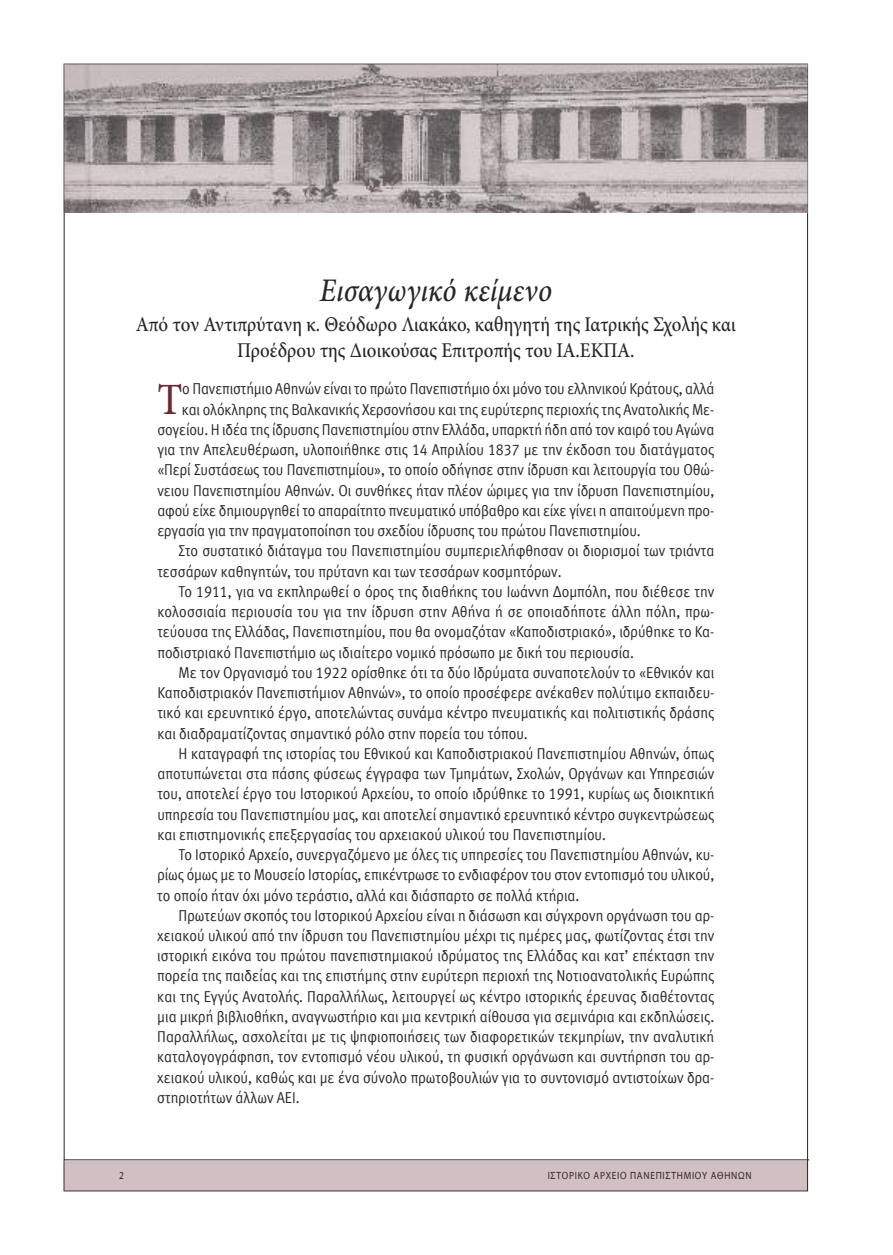
<style>
.page{position:relative;width:893px;height:1255px;background:#fff}
.page>*{position:absolute;margin:0;border:0;box-sizing:border-box;transform-origin:0 0}
.t1{font:500 44.7px "Minion Pro";color:#692b35;scale:.9 1}
.t2{font:italic 500 33px "Minion Pro";color:#272627;scale:.9 1}
.t3{font:500 21px/25.2px "Minion Pro";letter-spacing:-.005em;color:#272627;text-align:center;scale:.9 1}
.t4{font:15.75px "Meta Normal Greek LF";color:#272627;scale:.9 1}
.t5{font:10.5px "Myriad Greek";letter-spacing:.075em;color:#272627;scale:.9 1}
</style>
<div class="page">
<div style="left:64px;top:1161px;width:744px;height:30px;background:#d2bfc2"></div>
<hr style="left:64px;top:1159px;width:745px;height:1px;background:#272627">
<img style="left:64px;top:64px;width:744px;height:149px">
<h2 class="t2" style="left:320px;top:277px;width:260px">Εισαγωγικό κείμενο</h2>
<h3 class="t3" style="left:136px;top:314px;width:668px">από τον αντιπρύτανη κ. θεόδωρο Λιακάκο, καθηγητή της ιατρικής σχολής και προέδρου της διοικούσας Επιτροπής του ια.Εκπα.</h3>
<h1 class="t1" style="left:157px;top:383px;width:29px">τ</h1>
<p class="t4" style="left:182px;top:380px;width:593px">ο Πανεπιστήμιο Αθηνών είναι το πρώτο Πανεπιστήμιο όχι μόνο του ελληνικού Κράτους, αλλά</p>
<p class="t4" style="left:182px;top:400px;width:593px">και ολόκληρης της Βαλκανικής Χερσονήσου και της ευρύτερης περιοχής της Ανατολικής Με-</p>
<p class="t4" style="left:157px;top:420px;width:620px">σογείου. Η ιδέα της ίδρυσης Πανεπιστημίου στην Ελλάδα, υπαρκτή ήδη από τον καιρό του Αγώνα</p>
<p class="t4" style="left:157px;top:441px;width:620px">για την Απελευθέρωση, υλοποιήθηκε στις 14 Απριλίου 1837 με την έκδοση του διατάγματος</p>
<p class="t4" style="left:157px;top:461px;width:620px">«Περί Συστάσεως του Πανεπιστημίου», το οποίο οδήγησε στην ίδρυση και λειτουργία του Οθώ-</p>
<p class="t4" style="left:157px;top:481px;width:620px">νειου Πανεπιστημίου Αθηνών. Οι συνθήκες ήταν πλέον ώριμες για την ίδρυση Πανεπιστημίου,</p>
<p class="t4" style="left:157px;top:501px;width:620px">αφού είχε δημιουργηθεί το απαραίτητο πνευματικό υπόβαθρο και είχε γίνει η απαιτούμενη προ-</p>
<p class="t4" style="left:157px;top:522px;width:539px">εργασία για την πραγματοποίηση του σχεδίου ίδρυσης του πρώτου Πανεπιστημίου.</p>
<p class="t4" style="left:179px;top:542px;width:597px">Στο συστατικό διάταγμα του Πανεπιστημίου συμπεριελήφθησαν οι διορισμοί των τριάντα</p>
<p class="t4" style="left:157px;top:562px;width:451px">τεσσάρων καθηγητών, του πρύτανη και των τεσσάρων κοσμητόρων.</p>
<p class="t4" style="left:179px;top:582px;width:597px">Το 1911, για να εκπληρωθεί ο όρος της διαθήκης του Ιωάννη Δομπόλη, που διέθεσε την</p>
<p class="t4" style="left:157px;top:603px;width:620px">κολοσσιαία περιουσία του για την ίδρυση στην Αθήνα ή σε οποιαδήποτε άλλη πόλη, πρω-</p>
<p class="t4" style="left:157px;top:623px;width:620px">τεύουσα της Ελλάδας, Πανεπιστημίου, που θα ονομαζόταν «Καποδιστριακό», ιδρύθηκε το Κα-</p>
<p class="t4" style="left:157px;top:643px;width:531px">ποδιστριακό Πανεπιστήμιο ως ιδιαίτερο νομικό πρόσωπο με δική του περιουσία.</p>
<p class="t4" style="left:179px;top:663px;width:597px">Με τον Οργανισμό του 1922 ορίσθηκε ότι τα δύο Ιδρύματα συναποτελούν το «Εθνικόν και</p>
<p class="t4" style="left:157px;top:683px;width:620px">Καποδιστριακόν Πανεπιστήμιον Αθηνών», το οποίο προσέφερε ανέκαθεν πολύτιμο εκπαιδευ-</p>
<p class="t4" style="left:157px;top:704px;width:620px">τικό και ερευνητικό έργο, αποτελώντας συνάμα κέντρο πνευματικής και πολιτιστικής δράσης</p>
<p class="t4" style="left:157px;top:724px;width:413px">και διαδραματίζοντας σημαντικό ρόλο στην πορεία του τόπου.</p>
<p class="t4" style="left:179px;top:744px;width:597px">Η καταγραφή της ιστορίας του Εθνικού και Καποδιστριακού Πανεπιστημίου Αθηνών, όπως</p>
<p class="t4" style="left:157px;top:764px;width:620px">αποτυπώνεται στα πάσης φύσεως έγγραφα των Τμημάτων, Σχολών, Οργάνων και Υπηρεσιών</p>
<p class="t4" style="left:157px;top:785px;width:620px">του, αποτελεί έργο του Ιστορικού Αρχείου, το οποίο ιδρύθηκε το 1991, κυρίως ως διοικητική</p>
<p class="t4" style="left:157px;top:805px;width:620px">υπηρεσία του Πανεπιστημίου μας, και αποτελεί σημαντικό ερευνητικό κέντρο συγκεντρώσεως</p>
<p class="t4" style="left:157px;top:825px;width:500px">και επιστημονικής επεξεργασίας του αρχειακού υλικού του Πανεπιστημίου.</p>
<p class="t4" style="left:179px;top:845px;width:597px">Το Ιστορικό Αρχείο, συνεργαζόμενο με όλες τις υπηρεσίες του Πανεπιστημίου Αθηνών, κυ-</p>
<p class="t4" style="left:157px;top:866px;width:620px">ρίως όμως με το Μουσείο Ιστορίας, επικέντρωσε το ενδιαφέρον του στον εντοπισμό του υλικού,</p>
<p class="t4" style="left:157px;top:886px;width:471px">το οποίο ήταν όχι μόνο τεράστιο, αλλά και διάσπαρτο σε πολλά κτήρια.</p>
<p class="t4" style="left:179px;top:906px;width:597px">Πρωτεύων σκοπός του Ιστορικού Αρχείου είναι η διάσωση και σύγχρονη οργάνωση του αρ-</p>
<p class="t4" style="left:157px;top:926px;width:620px">χειακού υλικού από την ίδρυση του Πανεπιστημίου μέχρι τις ημέρες μας, φωτίζοντας έτσι την</p>
<p class="t4" style="left:157px;top:947px;width:620px">ιστορική εικόνα του πρώτου πανεπιστημιακού ιδρύματος της Ελλάδας και κατ’ επέκταση την</p>
<p class="t4" style="left:157px;top:967px;width:620px">πορεία της παιδείας και της επιστήμης στην ευρύτερη περιοχή της Νοτιοανατολικής Ευρώπης</p>
<p class="t4" style="left:157px;top:987px;width:620px">και της Εγγύς Ανατολής. Παραλλήλως, λειτουργεί ως κέντρο ιστορικής έρευνας διαθέτοντας</p>
<p class="t4" style="left:157px;top:1007px;width:620px">μια μικρή βιβλιοθήκη, αναγνωστήριο και μια κεντρική αίθουσα για σεμινάρια και εκδηλώσεις.</p>
<p class="t4" style="left:157px;top:1027px;width:620px">Παραλλήλως, ασχολείται με τις ψηφιοποιήσεις των διαφορετικών τεκμηρίων, την αναλυτική</p>
<p class="t4" style="left:157px;top:1048px;width:620px">καταλογογράφηση, τον εντοπισμό νέου υλικού, τη φυσική οργάνωση και συντήρηση του αρ-</p>
<p class="t4" style="left:157px;top:1068px;width:620px">χειακού υλικού, καθώς και με ένα σύνολο πρωτοβουλιών για το συντονισμό αντιστοίχων δρα-</p>
<p class="t4" style="left:157px;top:1088px;width:160px">στηριοτήτων άλλων ΑΕΙ.</p>
<p class="t5" style="left:119px;top:1170px;width:7px">2</p>
<p class="t5" style="left:548px;top:1170px;width:228px">ΙΣΤΟΡΙΚΟ ΑΡΧΕΙΟ ΠΑΝΕΠΙΣΤΗΜΙΟΥ ΑΘΗΝΩΝ</p>
</div>
